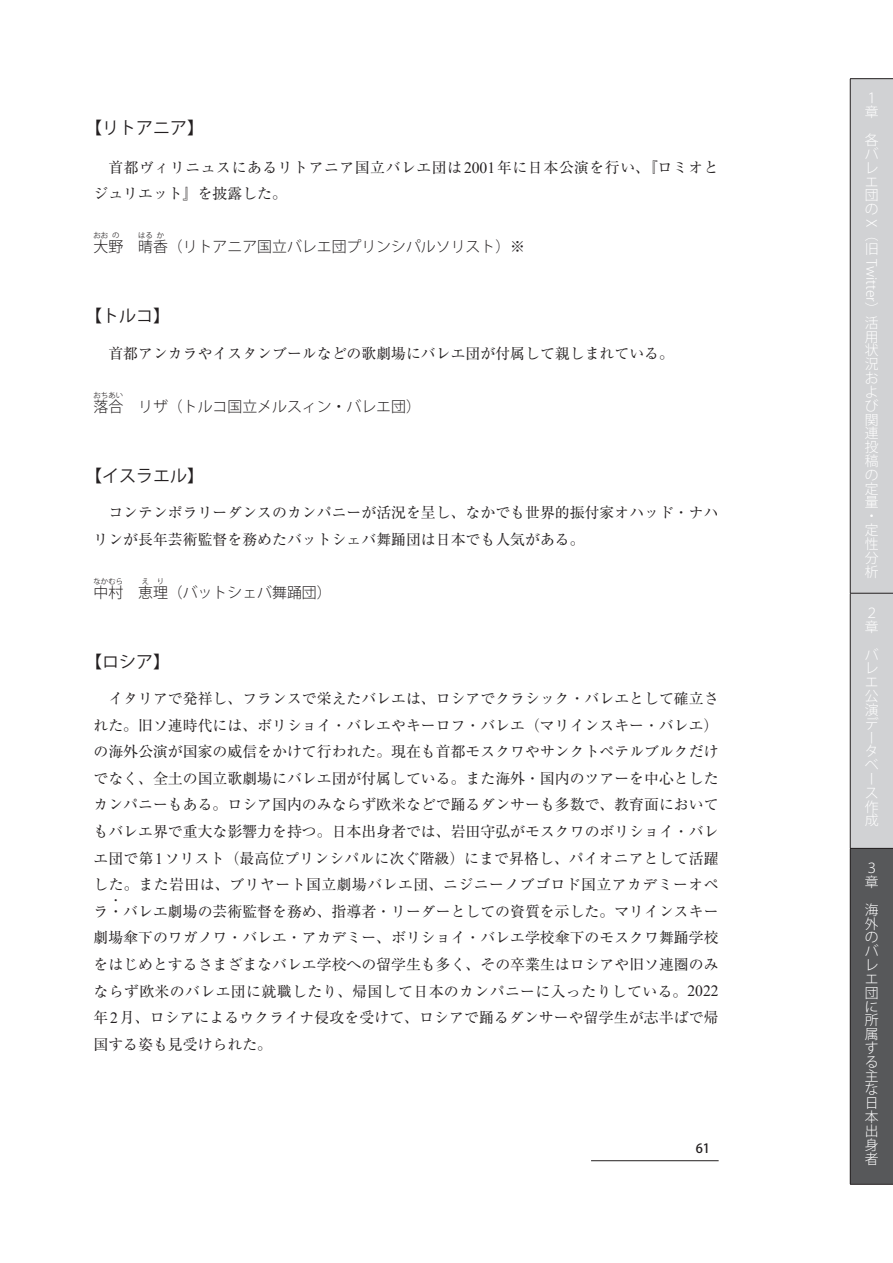
<style>
.page{position:relative;width:893px;height:1263px;background:#fff}
.page>*{position:absolute;margin:0;border:0;box-sizing:border-box;transform-origin:0 0}
.t1{font:16.95px "Koz Go Pro";color:#231f20}
.t2{font:14.85px/26.5px "Ryumin Pro";color:#231f20;text-align:justify}
.t3{font:300 14.85px "Koz Go Pro";color:#231f20}
.t4{font:14.85px/26.5px "Ryumin Pro";letter-spacing:.035em;color:#231f20}
.t5{font:300 13.8px/13.8px "Koz Go Pro";color:#fff}
.t6{font:500 12.75px "Koz Go Pro";color:#231f20}
.t7{font:300 7.5px "Koz Go Pro";color:#231f20}
.t8{font:7.5px "Ryumin Pro";color:#231f20}
.s1{font-family:"Times New Roman";font-size:15.6px}
</style>
<div class="page">
<div style="left:851px;top:79px;width:42px;height:769px;background:#d1d2d4"></div>
<div style="left:850px;top:848px;width:43px;height:336px;background:#57585a"></div>
<hr style="left:850px;top:1184px;width:43px;height:1px;background:#231f20">
<hr style="left:850px;top:593px;width:43px;height:1px;background:#231f20">
<hr style="left:850px;top:848px;width:43px;height:1px;background:#231f20">
<hr style="left:850px;top:79px;width:1px;height:514px;background:#231f20">
<hr style="left:850px;top:593px;width:1px;height:255px;background:#231f20">
<hr style="left:850px;top:78px;width:43px;height:1px;background:#231f20">
<hr style="left:850px;top:848px;width:1px;height:336px;background:#231f20">
<hr style="left:591px;top:1160px;width:128px;height:1px;background:#231f20">
<p class="t1" style="left:85px;top:116px;width:121px">【リトアニア】</p>
<p class="t4" style="left:94px;top:153px;width:627px;text-indent:15px">首都ヴィリニュスにあるリトアニア国立バレエ団は<span class="s1">2001</span>年に日本公演を行い、『ロミオとジュリエット』を披露した。</p>
<p class="t3" style="left:94px;top:237px;width:31px">大野</p>
<p class="t7" style="left:94px;top:231px;width:16px">おお</p>
<p class="t7" style="left:112px;top:231px;width:9px">の</p>
<p class="t7" style="left:138px;top:231px;width:16px">はる</p>
<p class="t7" style="left:157px;top:231px;width:9px">か</p>
<p class="t3" style="left:138px;top:237px;width:388px">晴香（リトアニア国立バレエ団プリンシパルソリスト）※</p>
<p class="t1" style="left:85px;top:305px;width:87px">【トルコ】</p>
<p class="t2" style="left:108px;top:339px;width:567px">首都アンカラやイスタンブールなどの歌劇場にバレエ団が付属して親しまれている。</p>
<p class="t3" style="left:94px;top:397px;width:329px">落合　リザ（トルコ国立メルスィン・バレエ団）</p>
<p class="t7" style="left:94px;top:390px;width:31px">おちあい</p>
<p class="t1" style="left:85px;top:464px;width:121px">【イスラエル】</p>
<p class="t2" style="left:94px;top:498px;width:626px;text-indent:15px">コンテンポラリーダンスのカンパニーが活況を呈し、なかでも世界的振付家オハッド・ナハリンが長年芸術監督を務めたバットシェバ舞踊団は日本でも人気がある。</p>
<p class="t3" style="left:94px;top:583px;width:31px">中村</p>
<p class="t7" style="left:94px;top:576px;width:31px">なかむら</p>
<p class="t7" style="left:142px;top:576px;width:9px">え</p>
<p class="t7" style="left:157px;top:576px;width:9px">り</p>
<p class="t3" style="left:138px;top:583px;width:195px">恵理（バットシェバ舞踊団）</p>
<p class="t1" style="left:85px;top:650px;width:87px">【ロシア】</p>
<p class="t2" style="left:94px;top:684px;width:627px;text-indent:15px">イタリアで発祥し、フランスで栄えたバレエは、ロシアでクラシック・バレエとして確立された。旧ソ連時代には、ボリショイ・バレエやキーロフ・バレエ（マリインスキー・バレエ）の海外公演が国家の威信をかけて行われた。現在も首都モスクワやサンクトペテルブルクだけでなく、全土の国立歌劇場にバレエ団が付属している。また海外・国内のツアーを中心としたカンパニーもある。ロシア国内のみならず欧米などで踊るダンサーも多数で、教育面においてもバレエ界で重大な影響力を持つ。日本出身者では、岩田守弘がモスクワのボリショイ・バレエ団で第<span class="s1">1</span>ソリスト（最高位プリンシパルに次ぐ階級）にまで昇格し、パイオニアとして活躍した。また岩田は、ブリヤート国立劇場バレエ団、ニジニーノブゴロド国立アカデミーオペラ・バレエ劇場の芸術監督を務め、指導者・リーダーとしての資質を示した。マリインスキー</p>
<p class="t8" style="left:112px;top:894px;width:9px">・</p>
<p class="t2" style="left:94px;top:923px;width:627px">劇場傘下のワガノワ・バレエ・アカデミー、ボリショイ・バレエ学校傘下のモスクワ舞踊学校をはじめとするさまざまなバレエ学校への留学生も多く、その卒業生はロシアや旧ソ連圏のみならず欧米のバレエ団に就職したり、帰国して日本のカンパニーに入ったりしている。<span class="s1">2022</span>年<span class="s1">2</span>月、ロシアによるウクライナ侵攻を受けて、ロシアで踊るダンサーや留学生が志半ばで帰国する姿も見受けられた。</p>
<p class="t6" style="left:696px;top:1140px;width:16px">61</p>
<p class="t5" style="left:865px;top:92px;width:15px">１章</p>
<p class="t5" style="left:865px;top:133px;width:15px;text-align:justify">各バレエ団の</p>
<p class="t5" style="left:878px;top:219px;width:10px;rotate:90deg">X</p>
<p class="t5" style="left:865px;top:228px;width:15px">（旧</p>
<p class="t5" style="left:878px;top:259px;width:45px;rotate:90deg">Twitter</p>
<p class="t5" style="left:865px;top:302px;width:15px">）活用状況および関連投稿の定量・定性分析</p>
<p class="t5" style="left:865px;top:606px;width:15px">２章</p>
<p class="t5" style="left:865px;top:648px;width:15px">バレエ公演データベース作成</p>
<p class="t5" style="left:865px;top:861px;width:15px">３章</p>
<p class="t5" style="left:865px;top:903px;width:15px">海外のバレエ団に所属する主な日本出身者</p>
</div>
